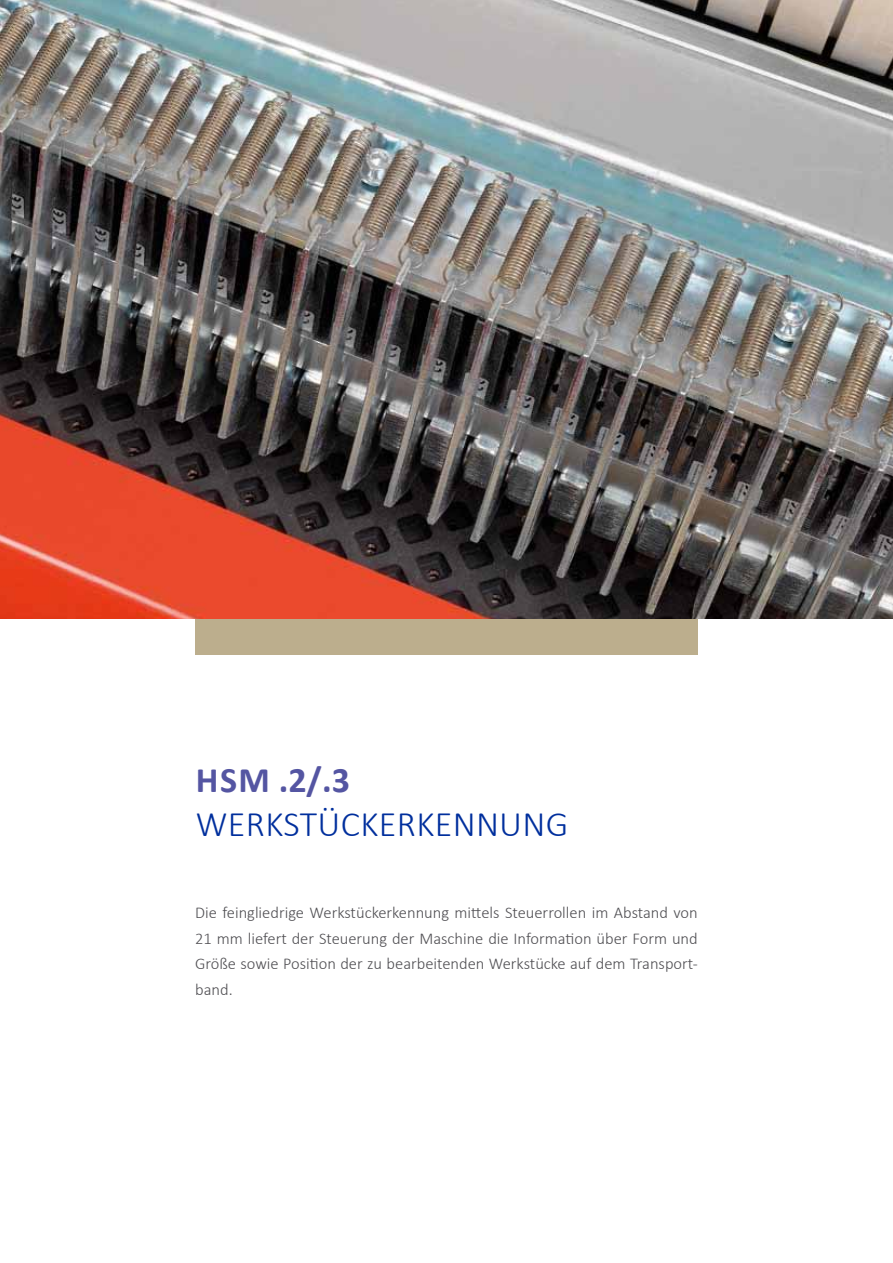
<style>
.page{position:relative;width:893px;height:1263px;background:#fff}
.page>*{position:absolute;margin:0;border:0;box-sizing:border-box;transform-origin:0 0}
.t1{font:300 36px "Calibri";color:#002f9d}
.t2{font:700 36px "Calibri";color:#5455a2}
.t3{font:300 16.5px/25.5px "Calibri";color:#504f53;text-align:justify}
</style>
<div class="page">
<div style="left:195px;top:609px;width:503px;height:45px;background:#bcae8d"></div>
<img style="left:0;top:0;width:893px;height:619px">
<h1 class="t2" style="left:196px;top:757px;width:156px">HSM .2/.3</h1>
<h1 class="t1" style="left:196px;top:801px;width:52px">Werkstückerkenn</h1>
<h1 class="t1" style="left:499px;top:801px;width:45px">ung</h1>
<p class="t3" style="left:195px;top:900px;width:504px">Die feingliedrige Werkstückerkennung mittels Steuerrollen im Abstand von 21 mm liefert der Steuerung der Maschine die I nformation über Form und Größe sowie Position der zu bearbeitenden Werkstücke auf dem Transport&shy;band.</p>
</div>
